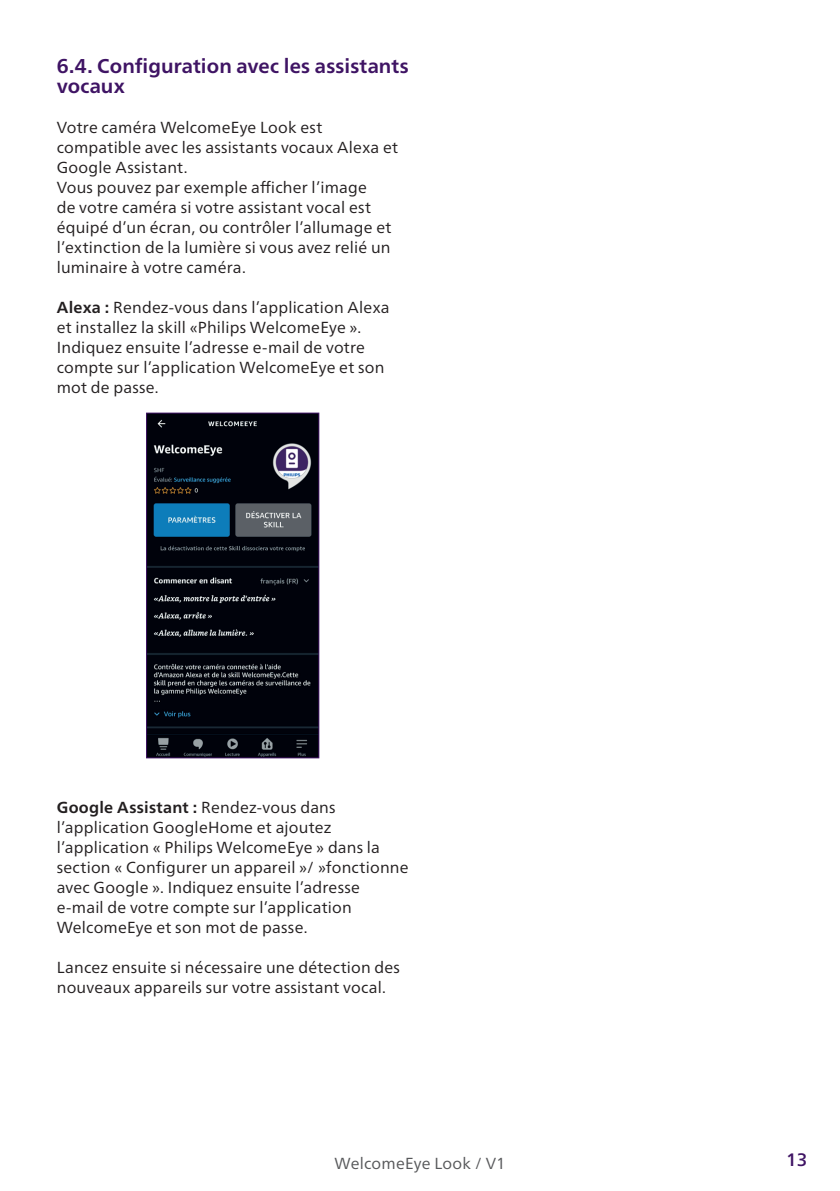
<style>
.page{position:relative;width:840px;height:1191px;background:#fff}
.page>*{position:absolute;margin:0;border:0;box-sizing:border-box;transform-origin:0 0}
.t1{font:700 20px/20px "Frutiger Neue LT";letter-spacing:.005em;color:#3f1464}
.t2{font:500 18px "Frutiger Neue LT";color:#3f1464}
.t3{font:16px/20px "Frutiger Neue LT";letter-spacing:.01em;color:#231f20}
.t4{font:16px "Frutiger Neue LT";letter-spacing:.015em;color:#57585a}
.s1{font-weight:700}
</style>
<div class="page">
<img style="left:148px;top:415px;width:169px;height:341px">
<div style="left:146px;top:413px;width:173px;height:345px;border:1px solid #3f1464"></div>
<p class="t1" style="left:57px;top:56px;width:353px">6.4. Configuration avec les assistants vocaux</p>
<p class="t3" style="left:57px;top:117px;width:342px">Votre caméra WelcomeEye Look est compatible avec les assistants vocaux Alexa et Google Assistant.<br>Vous pouvez par exemple afficher l’image<br>de votre caméra si votre assistant vocal est équipé d’un écran, ou contrôler l’allumage et l’extinction de la lumière si vous avez relié un luminaire à votre caméra.</p>
<p class="t3" style="left:57px;top:297px;width:334px"><span class="s1">Alexa :</span> Rendez-vous dans l’application Alexa et installez la skill «Philips WelcomeEye ».<br>Indiquez ensuite l’adresse e-mail de votre compte sur l’application WelcomeEye et son mot de passe.</p>
<p class="t3" style="left:57px;top:797px;width:353px"><span class="s1">Google Assistant :</span> Rendez-vous dans l’application GoogleHome et ajoutez l’application « Philips WelcomeEye » dans la section « Configurer un appareil »/ »fonctionne avec Google ». Indiquez ensuite l’adresse e-mail de votre compte sur l’application WelcomeEye et son mot de passe.</p>
<p class="t3" style="left:57px;top:957px;width:344px">Lancez ensuite si nécessaire une détection des nouveaux appareils sur votre assistant vocal.</p>
<p class="t4" style="left:334px;top:1153px;width:172px">WelcomeEye Look / V1</p>
<p class="t2" style="left:785px;top:1149px;width:23px">13</p>
</div>
